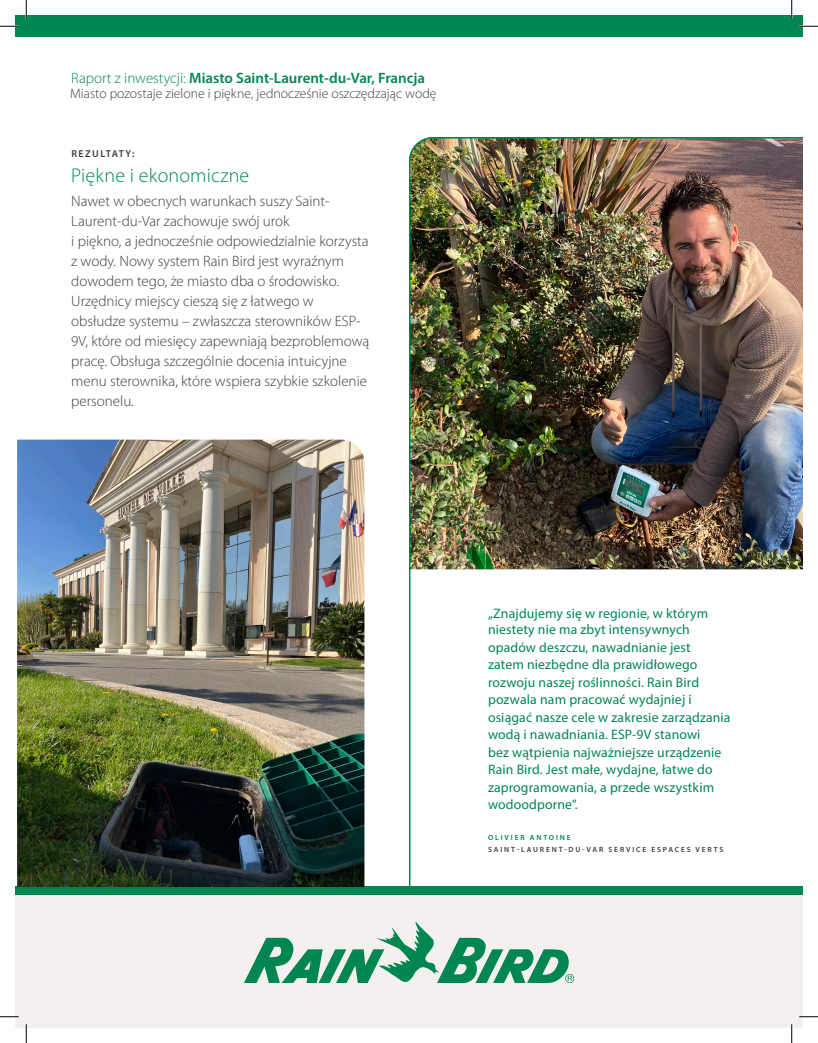
<style>
.page{position:relative;width:818px;height:1043px;background:#fff}
.page>*{position:absolute;margin:0;border:0;box-sizing:border-box;transform-origin:0 0}
.Challenge___Solution{font:300 20px "Myriad Pro";letter-spacing:.01em;color:#008751}
.t1{font:300 15px/20px "Myriad Pro";color:#3e3e3f}
.t2{font:600 15px "Myriad Pro";color:#008751}
.Challenge___Solution-2{font:13.75px/17.4px "Myriad Pro";letter-spacing:.01em;color:#008751}
.t3{font:300 13.75px "Myriad Pro";color:#3e3e3f}
.Green_All_Caps_Subti{font:600 10px "Myriad Pro";letter-spacing:.145em;color:#3e3e3f}
.Subtitle__CAPS{font:600 7.5px "Myriad Pro";letter-spacing:.245em;color:#3e3e3f}
.Subtitle__CAPS-2{font:600 7.5px "Myriad Pro";letter-spacing:.245em;color:#008751}
.s1{font-weight:300}
</style>
<div class="page">
<div style="left:15px;top:895px;width:787px;height:133px;background:#f4f0f0"></div>
<div style="left:15px;top:886px;width:787px;height:8px;background:#008751"></div>
<svg style="left:244px;top:922px;width:330px;height:61px"></svg>
<div style="left:15px;top:15px;width:787px;height:21px;background:#008751"></div>
<img style="left:409px;top:137px;width:393px;height:749px">
<img style="left:17px;top:439px;width:347px;height:448px">
<svg style="left:0;top:25px;width:19px;height:2px"></svg>
<svg style="left:799px;top:25px;width:19px;height:2px"></svg>
<svg style="left:0;top:1016px;width:19px;height:1px"></svg>
<svg style="left:799px;top:1015px;width:19px;height:2px"></svg>
<svg style="left:25px;top:0;width:2px;height:19px"></svg>
<svg style="left:25px;top:1024px;width:2px;height:18px"></svg>
<svg style="left:790px;top:0;width:2px;height:19px"></svg>
<svg style="left:791px;top:1024px;width:1px;height:18px"></svg>
<p class="t2" style="left:71px;top:68px;width:355px"><span class="s1">Raport z inwestycji:</span> Miasto Saint-Laurent-du-Var, Francja</p>
<p class="t3" style="left:70px;top:86px;width:368px">Miasto pozostaje zielone i piękne, jednocześnie oszczędzając wodę</p>
<p class="Green_All_Caps_Subti" style="left:71px;top:147px;width:65px">REZULTATY:</p>
<p class="Challenge___Solution" style="left:71px;top:163px;width:179px">Piękne i ekonomiczne</p>
<p class="t1" style="left:71px;top:190px;width:299px">Nawet w obecnych warunkach suszy Saint-Laurent-du-Var zachowuje swój urok<br>i piękno, a jednocześnie odpowiedzialnie korzysta z wody. Nowy system Rain Bird jest wyraźnym dowodem tego, że miasto dba o środowisko.<br>Urzędnicy miejscy cieszą się z łatwego w obsłudze systemu – zwłaszcza sterowników ESP-9V, które od miesięcy zapewniają bezproblemową pracę. Obsługa szczególnie docenia intuicyjne menu sterownika, które wspiera szybkie szkolenie personelu.</p>
<p class="Challenge___Solution-2" style="left:488px;top:604px;width:244px">„Znajdujemy się w regionie, w którym niestety nie ma zbyt intensywnych opadów deszczu, nawadnianie jest<br>zatem niezbędne dla prawidłowego rozwoju naszej roślinności. Rain Bird pozwala nam pracować wydajniej i osiągać nasze cele w zakresie zarządzania wodą i nawadniania. ESP-9V stanowi<br>bez wątpienia najważniejsze urządzenie Rain Bird. Jest małe, wydajne, łatwe do zaprogramowania, a przede wszystkim wodoodporne”.</p>
<p class="Subtitle__CAPS-2" style="left:488px;top:833px;width:84px">OLIVIER ANTOINE</p>
<p class="Subtitle__CAPS" style="left:488px;top:844px;width:237px">SAINT-LAURENT-DU-VAR SERVICE ESPACES VERTS</p>
</div>
